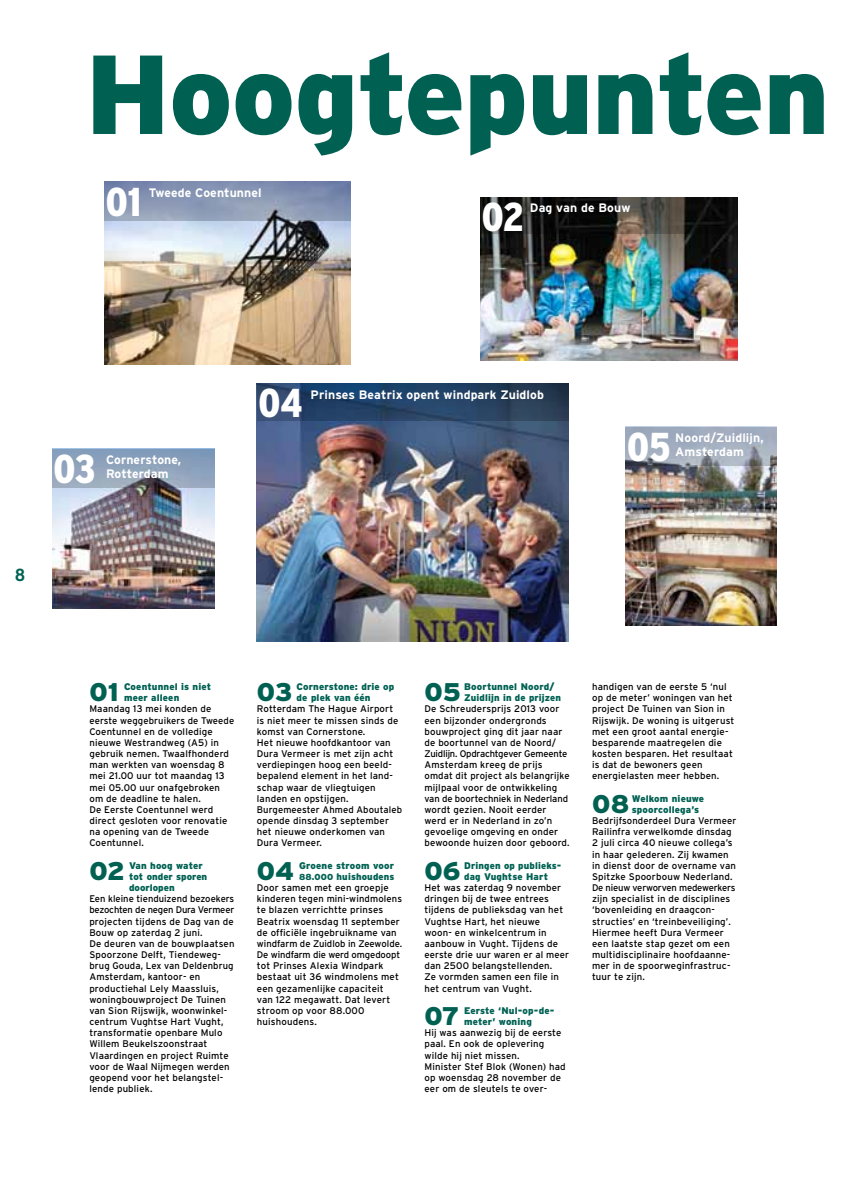
<style>
.page{position:relative;width:844px;height:1191px;background:#fff}
.page>*{position:absolute;margin:0;border:0;box-sizing:border-box;transform-origin:0 0}
.t1{font:900 112px "Interstate";color:#006153}
.t2{font:900 condensed 40.25px "Interstate";color:#fff}
.t3{font:900 25.55px "Interstate";color:#006153}
.t4{font:700 17.5px "Interstate Mono";color:#006153}
.t5{font:700 12.25px/14px "Interstate";letter-spacing:.01em;color:#fff}
.t6{font:9.62px/11.2px "Interstate";letter-spacing:.015em;color:#000}
.t7{font:900 9.62px/11.2px "Interstate";letter-spacing:.015em;color:#006153}
.t8{font:9.62px "Interstate";letter-spacing:-.01em;color:#000}
.s1{font-size:8.75px}
</style>
<div class="page">
<img style="left:104px;top:221px;width:246px;height:143px">
<img style="left:480px;top:233px;width:257px;height:127px">
<img style="left:257px;top:420px;width:311px;height:221px">
<img style="left:625px;top:466px;width:151px;height:159px">
<svg style="left:104px;top:182px;width:246px;height:39px;background:#8795b2"></svg>
<svg style="left:257px;top:383px;width:311px;height:37px;background:#254264"></svg>
<svg style="left:625px;top:427px;width:151px;height:39px;background:#9da7b7"></svg>
<svg style="left:480px;top:197px;width:257px;height:36px;background:#262522"></svg>
<img style="left:52px;top:487px;width:162px;height:122px">
<svg style="left:52px;top:449px;width:162px;height:38px;background:#8b9eb6"></svg>
<h1 class="t1" style="left:85px;top:30px;width:745px">Hoogtepunten</h1>
<h2 class="t2" style="left:106px;top:179px;width:37px">01</h2>
<p class="t5" style="left:149px;top:186px;width:114px">Tweede Coentunnel</p>
<h2 class="t2" style="left:481px;top:194px;width:44px">02</h2>
<p class="t5" style="left:530px;top:201px;width:102px">Dag van de Bouw</p>
<h2 class="t2" style="left:54px;top:446px;width:44px">03</h2>
<p class="t5" style="left:106px;top:453px;width:77px">Cornerstone,<br>Rotterdam</p>
<h3 class="t4" style="left:15px;top:565px;width:12px">8</h3>
<h2 class="t2" style="left:258px;top:381px;width:46px">04</h2>
<p class="t5" style="left:310px;top:387px;width:235px">Prinses Beatrix opent windpark Zuidlob</p>
<h2 class="t2" style="left:626px;top:424px;width:45px">05</h2>
<p class="t5" style="left:675px;top:431px;width:90px">Noord/Zuidlijn,<br>Amsterdam</p>
<h3 class="t3" style="left:89px;top:677px;width:31px">01</h3>
<p class="t7" style="left:124px;top:681px;width:89px;text-indent:-6px">Coentunnel is niet meer alleen</p>
<p class="t6" style="left:89px;top:703px;width:146px">Maandag 13 mei konden de eerste weggebruikers de Tweede<br>Coentunnel en de volledige nieuwe Westrandweg (A5) in gebruik nemen. Twaalfhonderd man werkten van woensdag 8 mei 21.00 uur tot maandag 13 mei 05.00 uur onafgebroken om de deadline te halen.<br>De Eerste Coentunnel werd direct gesloten voor renovatie na opening van de Tweede<br>Coentunnel.</p>
<h3 class="t3" style="left:89px;top:856px;width:37px">02</h3>
<p class="t7" style="left:129px;top:859px;width:80px;text-indent:-4px">Van hoog water tot onder sporen doorlopen</p>
<p class="t6" style="left:89px;top:893px;width:147px">Een kleine tienduizend bezoekers bezochten de negen Dura Vermeer projecten tijdens de Dag van de<br>Bouw op zaterdag 2 juni.<br>De deuren van de bouwplaatsen<br>Spoorzone Delft, Tiendeweg&shy;brug Gouda, Lex van Deldenbrug<br>Amsterdam, kantoor- en productiehal Lely Maassluis, woningbouwproject De Tuinen van Sion Rijswijk, woonwinkel&shy;centrum Vughtse Hart Vught, transformatie openbare Mulo<br>Willem Beukelszoonstraat<br>Vlaardingen en project Ruimte voor de Waal Nijmegen werden geopend voor het belangstel&shy;lende publiek.</p>
<h3 class="t3" style="left:257px;top:677px;width:37px">03</h3>
<p class="t7" style="left:296px;top:681px;width:99px;text-indent:-4px">Cornerstone: drie op de plek van één</p>
<p class="t6" style="left:257px;top:703px;width:147px">Rotterdam The Hague Airport is niet meer te missen sinds de komst van Cornerstone.<br>Het nieuwe hoofdkantoor van<br>Dura Vermeer is met zijn acht verdiepingen hoog een beeld&shy;bepalend element in het land&shy;schap waar de vliegtuigen landen en opstijgen.<br>Burgemeester Ahmed Aboutaleb opende dinsdag 3 september het nieuwe onderkomen van<br>Dura Vermeer.</p>
<h3 class="t3" style="left:257px;top:856px;width:39px">04</h3>
<p class="t7" style="left:294px;top:859px;width:101px">Groene stroom voor</p>
<p class="t7" style="left:299px;top:870px;width:97px"><span class="s1">88.000</span> huishoudens</p>
<p class="t6" style="left:257px;top:882px;width:133px">Door samen met een groepje</p>
<p class="t6" style="left:257px;top:893px;width:147px">kinderen tegen mini-windmolens</p>
<p class="t6" style="left:257px;top:904px;width:128px">te blazen verrichtte prinses</p>
<p class="t6" style="left:257px;top:915px;width:144px">Beatrix woensdag 11 september</p>
<p class="t6" style="left:257px;top:926px;width:141px">de officiële ingebruikname van</p>
<p class="t6" style="left:257px;top:937px;width:147px">windfarm de Zuidlob in Zeewolde.</p>
<p class="t8" style="left:257px;top:949px;width:145px">De windfarm die werd omgedoopt</p>
<p class="t6" style="left:257px;top:960px;width:128px">tot Prinses Alexia Windpark</p>
<p class="t6" style="left:257px;top:971px;width:143px">bestaat uit 36 windmolens met</p>
<p class="t6" style="left:257px;top:982px;width:128px">een gezamenlijke capaciteit</p>
<p class="t6" style="left:257px;top:993px;width:135px">van 122 megawatt. Dat levert</p>
<p class="t6" style="left:257px;top:1004px;width:109px">stroom op voor 88.000</p>
<p class="t6" style="left:257px;top:1016px;width:61px">huishoudens.</p>
<h3 class="t3" style="left:424px;top:677px;width:38px">05</h3>
<p class="t7" style="left:464px;top:681px;width:98px">Boortunnel Noord/<br>Zuidlijn in de prijzen</p>
<p class="t6" style="left:424px;top:703px;width:147px">De Schreudersprijs 2013 voor een bijzonder ondergronds bouwproject ging dit jaar naar de boortunnel van de Noord/<br>Zuidlijn. Opdrachtgever Gemeente<br>Amsterdam kreeg de prijs omdat dit project als belangrijke mijlpaal voor de ontwikkeling van de boortechniek in Nederland wordt gezien. Nooit eerder werd er in Nederland in zo’n gevoelige omgeving en onder bewoonde huizen door geboord.</p>
<h3 class="t3" style="left:424px;top:856px;width:38px">06</h3>
<p class="t7" style="left:460px;top:859px;width:101px;text-indent:4px">Dringen op publieks--dag Vughtse Hart</p>
<p class="t6" style="left:424px;top:882px;width:146px">Het was zaterdag 9 november dringen bij de twee entrees tijdens de publieksdag van het<br>Vughtse Hart, het nieuwe woon- en winkelcentrum in aanbouw in Vught. Tijdens de eerste drie uur waren er al meer dan 2500 belangstellenden.<br>Ze vormden samen een file in het centrum van Vught.</p>
<h3 class="t3" style="left:424px;top:1001px;width:37px">07</h3>
<p class="t7" style="left:464px;top:1004px;width:90px;text-indent:-5px">Eerste ‘Nul-op-de&shy;meter’ woning</p>
<p class="t6" style="left:424px;top:1027px;width:143px">Hij was aanwezig bij de eerste paal. En ook de oplevering wilde hij niet missen.<br>Minister Stef Blok (Wonen) had op woensdag 28 november de eer om de sleutels te over-</p>
<p class="t6" style="left:592px;top:681px;width:144px">handigen van de eerste 5 ‘nul op de meter’ woningen van het project De Tuinen van Sion in<br>Rijswijk. De woning is uitgerust met een groot aantal energie&shy;besparende maatregelen die kosten besparen. Het resultaat is dat de bewoners geen energielasten meer hebben.</p>
<h3 class="t3" style="left:592px;top:789px;width:39px">08</h3>
<p class="t7" style="left:631px;top:792px;width:74px">Welkom nieuwe spoorcollega’s</p>
<p class="t6" style="left:592px;top:815px;width:146px">Bedrijfsonderdeel Dura Vermeer<br>Railinfra verwelkomde dinsdag<br>2 juli circa 40 nieuwe collega’s in haar gelederen. Zij kwamen in dienst door de overname van<br>Spitzke Spoorbouw Nederland.<br>De nieuw verworven medewerkers zijn specialist in de disciplines ‘bovenleiding en draagcon&shy;structies’ en ‘treinbeveiliging’.<br>Hiermee heeft Dura Vermeer een laatste stap gezet om een multidisciplinaire hoofdaanne&shy;mer in de spoorweginfrastruc&shy;tuur te zijn.</p>
</div>
